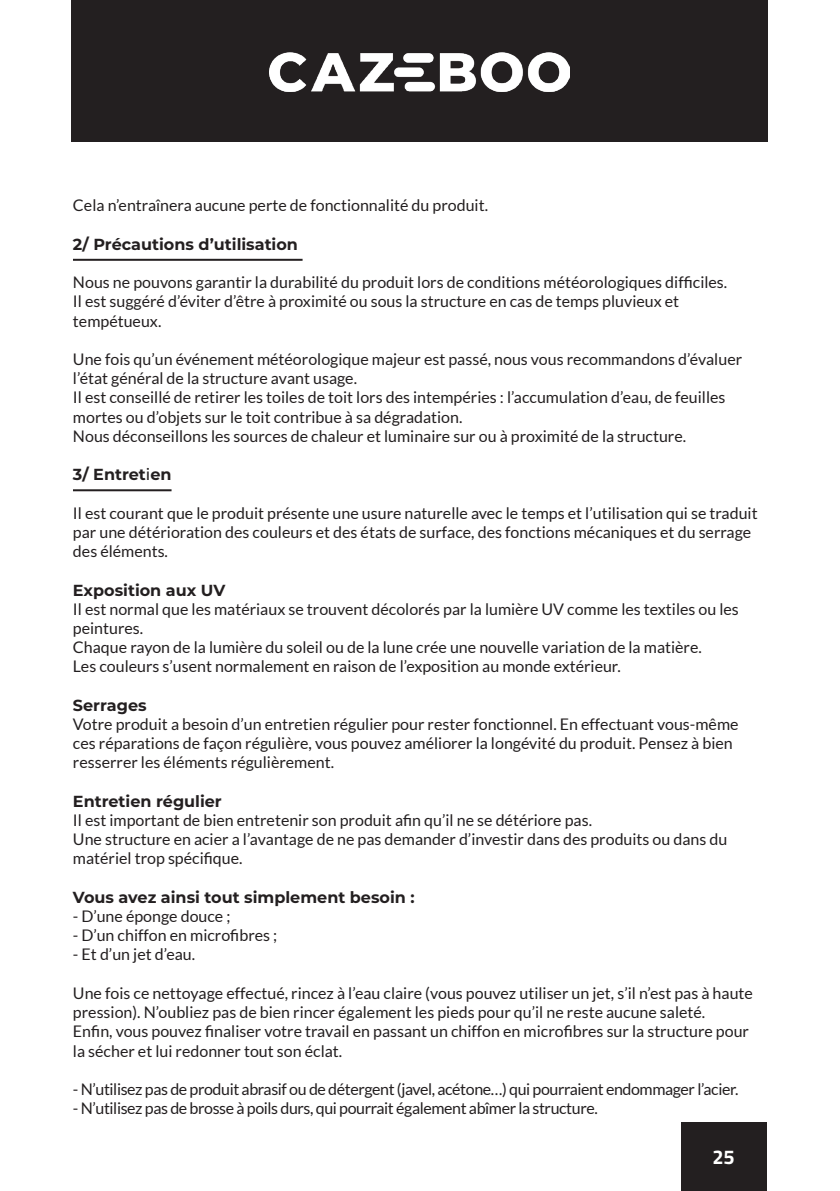
<style>
.page{position:relative;width:840px;height:1191px;background:#fff}
.page>*{position:absolute;margin:0;border:0;box-sizing:border-box;transform-origin:0 0}
.t1{font:700 20px "Titillium Web";color:#fff}
.t2{font:16px/19.2px "Lato";color:#231f20}
.t3{font:16px "Lato";letter-spacing:-.025em;color:#231f20}
.t4{font:700 16px "Montserrat";color:#231f20}
.s1{font-weight:500}
</style>
<div class="page">
<div style="left:680px;top:1123px;width:85px;height:68px;background:#231f20"></div>
<div style="left:71px;top:0;width:696px;height:142px;background:#231f20"></div>
<img style="left:269px;top:52px;width:300px;height:40px">
<hr style="left:73px;top:259px;width:229px;height:2px;background:#231f20">
<hr style="left:73px;top:489px;width:98px;height:2px;background:#231f20">
<p class="t2" style="left:73px;top:196px;width:416px">Cela n’entraînera aucune perte de fonctionnalité du produit.</p>
<p class="t4" style="left:73px;top:232px;width:226px">2/ Précautions d’utilisation</p>
<p class="t2" style="left:73px;top:273px;width:655px">Nous ne pouvons garantir la durabilité du produit lors de conditions météorologiques difficiles.</p>
<p class="t2" style="left:73px;top:292px;width:607px">Il est suggéré d’éviter d’être à proximité ou sous la structure en cas de temps pluvieux et tempétueux.</p>
<p class="t2" style="left:73px;top:349px;width:670px">Une fois qu’un événement météorologique majeur est passé, nous vous recommandons d’évaluer l’état général de la structure avant usage.</p>
<p class="t2" style="left:73px;top:388px;width:653px">Il est conseillé de retirer les toiles de toit lors des intempéries : l’accumulation d’eau, de feuilles mortes ou d’objets sur le toit contribue à sa dégradation.</p>
<p class="t2" style="left:73px;top:426px;width:614px">Nous déconseillons les sources de chaleur et luminaire sur ou à proximité de la structure.</p>
<p class="t4" style="left:73px;top:463px;width:100px">3/ Entret<span class="s1">i</span>en</p>
<p class="t2" style="left:73px;top:503px;width:685px">Il est courant que le produit présente une usure naturelle avec le temps et l’utilisation qui se traduit par une détérioration des couleurs et des états de surface, des fonctions mécaniques et du serrage des éléments.</p>
<p class="t4" style="left:73px;top:578px;width:154px">Exposition aux UV</p>
<p class="t2" style="left:73px;top:599px;width:667px">Il est normal que les matériaux se trouvent décolorés par la lumière UV comme les textiles ou les peintures.</p>
<p class="t2" style="left:73px;top:637px;width:630px">Chaque rayon de la lumière du soleil ou de la lune crée une nouvelle variation de la matière.</p>
<p class="t2" style="left:73px;top:657px;width:549px">Les couleurs s’usent normalement en raison de l’exposition au monde extérieur.</p>
<p class="t4" style="left:73px;top:693px;width:75px">Serrages</p>
<p class="t2" style="left:73px;top:714px;width:666px">Votre produit a besoin d’un entretien régulier pour rester fonctionnel. En effectuant vous-même ces réparations de façon régulière, vous pouvez améliorer la longévité du produit. Pensez à bien resserrer les éléments régulièrement.</p>
<p class="t4" style="left:73px;top:789px;width:150px">Entretien régulier</p>
<p class="t2" style="left:73px;top:810px;width:520px">Il est important de bien entretenir son produit afin qu’il ne se détériore pas.</p>
<p class="t2" style="left:73px;top:829px;width:655px">Une structure en acier a l’avantage de ne pas demander d’investir dans des produits ou dans du matériel trop spécifique.</p>
<p class="t4" style="left:73px;top:885px;width:343px">Vous avez ainsi tout simplement besoin :</p>
<p class="t2" style="left:73px;top:906px;width:159px">- D’une éponge douce ;</p>
<p class="t2" style="left:73px;top:925px;width:206px">- D’un chiffon en microfibres ;</p>
<p class="t2" style="left:73px;top:945px;width:124px">- Et d’un jet d’eau.</p>
<p class="t2" style="left:73px;top:983px;width:681px">Une fois ce nettoyage effectué, rincez à l’eau claire (vous pouvez utiliser un jet, s’il n’est pas à haute pression). N’oubliez pas de bien rincer également les pieds pour qu’il ne reste aucune saleté.</p>
<p class="t2" style="left:73px;top:1021px;width:677px">Enfin, vous pouvez finaliser votre travail en passant un chiffon en microfibres sur la structure pour la sécher et lui redonner tout son éclat.</p>
<p class="t3" style="left:73px;top:1080px;width:666px">- N’utilisez pas de produit abrasif ou de détergent (javel, acétone…) qui pourraient endommager l’acier.</p>
<p class="t3" style="left:73px;top:1099px;width:526px">- N’utilisez pas de brosse à poils durs, qui pourrait également abîmer la structure.</p>
<p class="t1" style="left:712px;top:1141px;width:24px">25</p>
</div>
